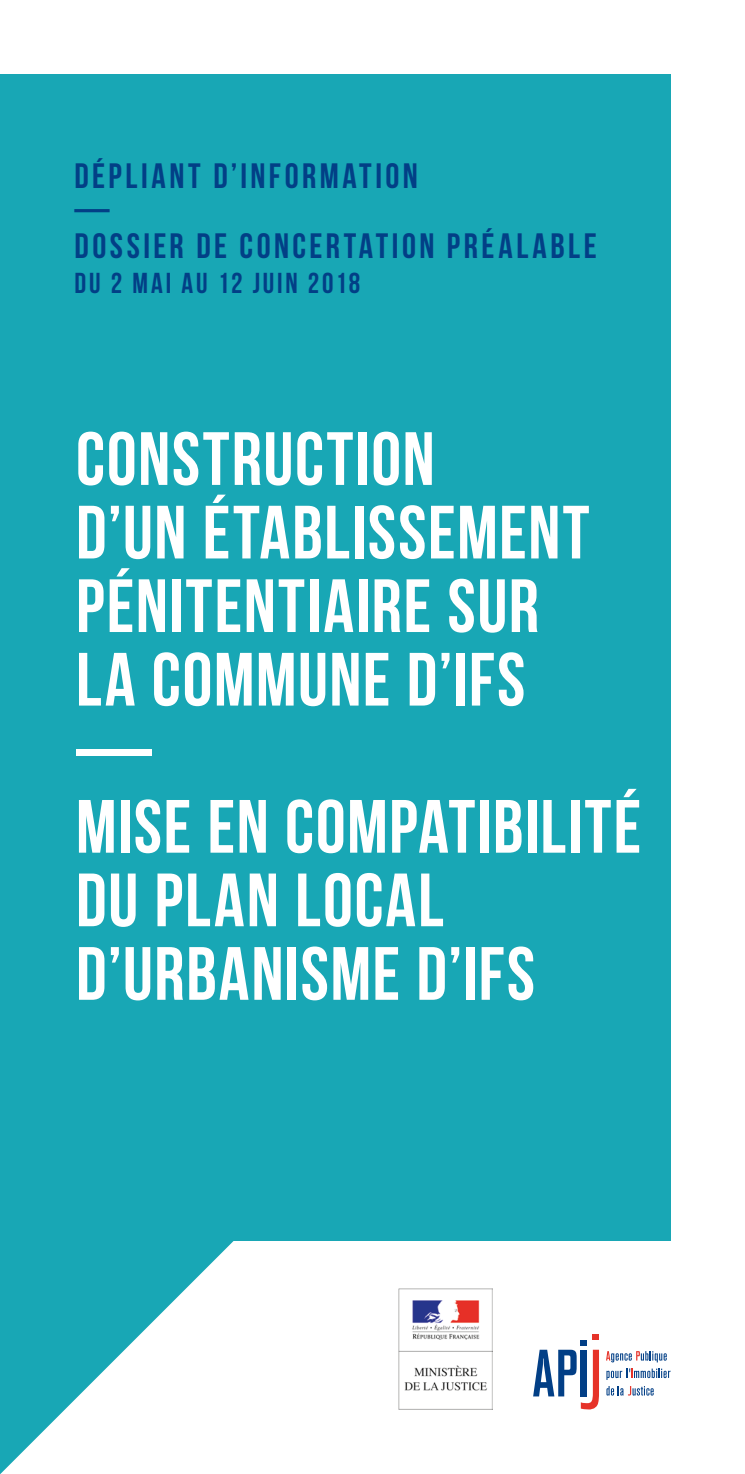
<style>
.page{position:relative;width:745px;height:1474px;background:#fff}
.page>*{position:absolute;margin:0;border:0;box-sizing:border-box;transform-origin:0 0}
.t1{font:700 75.25px/73.5px "Bebas Neue";letter-spacing:.02em;color:#fff}
.t2{font:700 35.18px/35.2px "Bebas Neue";letter-spacing:.1em;color:#023f86}
.t3{font:28.88px "Bebas Neue";letter-spacing:.095em;color:#023f86}
</style>
<div class="page">
<div style="left:0;top:74px;width:670px;height:1166px;background:#18a7b5"></div>
<img style="left:398px;top:1288px;width:94px;height:121px">
<svg style="left:606px;top:1351px;width:60px;height:11px"></svg>
<svg style="left:606px;top:1368px;width:64px;height:11px"></svg>
<svg style="left:606px;top:1386px;width:47px;height:9px"></svg>
<svg style="left:533px;top:1334px;width:65px;height:75px"></svg>
<svg style="left:0;top:1240px;width:234px;height:233px;fill:#18a7b5"></svg>
<p class="t2" style="left:74px;top:157px;width:523px">DÉPLIANT D’INFORMATION<br>—<br>DOSSIER DE CONCERTATION PRÉALABLE</p>
<p class="t3" style="left:74px;top:268px;width:287px">DU 2 MAI AU 12 JUIN 2018</p>
<p class="t1" style="left:76px;top:421px;width:566px">CONSTRUCTION<br>D’UN ÉTABLISSEMENT<br>PÉNITENTIAIRE SUR<br>LA COMMUNE D’IFS<br>—<br>MISE EN COMPATIBILITÉ<br>DU PLAN LOCAL<br>D’URBANISME D’IFS</p>
</div>
